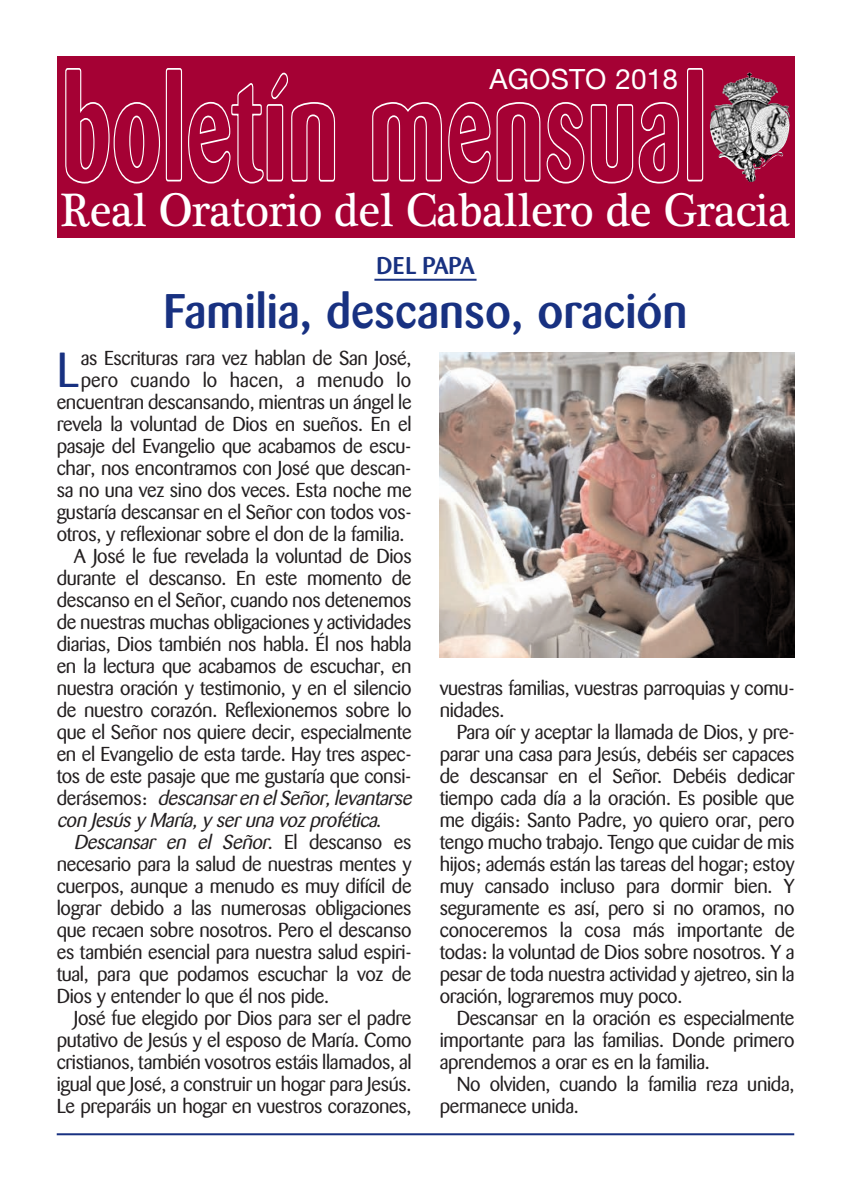
<style>
.page{position:relative;width:851px;height:1191px;background:#fff}
.page>*{position:absolute;margin:0;border:0;box-sizing:border-box;transform-origin:0 0}
.t1{font:48.6px "Barmeno";color:#183181}
.t2{font:48px "Plantagenet Cherokee";letter-spacing:-.015em;color:#fff;scale:.94 1}
.t3{font:500 48px "Barmeno";color:#183181}
.t4{font:28px "Helvetica Neue";letter-spacing:.005em;color:#fff}
.t5{font:500 24px "Barmeno";color:#183181}
.t6{font:20px/22px "Barmeno";letter-spacing:-.015em;color:#231f20}
.t7{font:italic 20px "Barmeno";color:#231f20}
.t8{font:20px "Barmeno";letter-spacing:.005em;color:#231f20}
.s1{font-style:normal}
</style>
<div class="page">
<div style="left:57px;top:57px;width:737px;height:181px;background:#a50134"></div>
<svg style="left:65px;top:68px;width:270px;height:116px"></svg>
<svg style="left:372px;top:101px;width:307px;height:83px"></svg>
<svg style="left:687px;top:68px;width:16px;height:114px"></svg>
<img style="left:709px;top:73px;width:73px;height:109px">
<hr style="left:374px;top:279px;width:102px;height:2px;background:#183181">
<img style="left:439px;top:353px;width:355px;height:305px">
<hr style="left:57px;top:1133px;width:737px;height:2px;background:#183181">
<h3 class="t4" style="left:489px;top:62px;width:190px">AGOSTO 2018</h3>
<h2 class="t2" style="left:60px;top:182px;width:778px">Real Oratorio del Caballero de Gracia</h2>
<p class="t5" style="left:376px;top:255px;width:100px">DEL PAPA</p>
<h2 class="t3" style="left:164px;top:291px;width:525px">Familia, descanso, oración</h2>
<h1 class="t1" style="left:57px;top:350px;width:24px">L</h1>
<p class="t6" style="left:81px;top:348px;width:332px">as Escrituras rara vez hablan de San José,</p>
<p class="t8" style="left:81px;top:371px;width:332px">pero cuando lo hacen, a menudo lo</p>
<p class="t6" style="left:57px;top:392px;width:356px">encuentran descansando, mientras un ángel le</p>
<p class="t6" style="left:57px;top:414px;width:356px">revela la voluntad de Dios en sueños. En el</p>
<p class="t6" style="left:57px;top:436px;width:356px">pasaje del Evangelio que acabamos de escu-</p>
<p class="t6" style="left:57px;top:458px;width:356px">char, nos encontramos con José que descan-</p>
<p class="t6" style="left:57px;top:480px;width:356px">sa no una vez sino dos veces. Esta noche me</p>
<p class="t6" style="left:57px;top:502px;width:356px">gustaría descansar en el Señor con todos vos-</p>
<p class="t6" style="left:57px;top:524px;width:349px">otros, y reflexionar sobre el don de la familia.</p>
<p class="t6" style="left:74px;top:546px;width:339px">A José le fue revelada la voluntad de Dios</p>
<p class="t6" style="left:57px;top:568px;width:356px">durante el descanso. En este momento de</p>
<p class="t6" style="left:57px;top:590px;width:356px">descanso en el Señor, cuando nos detenemos</p>
<p class="t6" style="left:57px;top:612px;width:356px">de nuestras muchas obligaciones y actividades</p>
<p class="t6" style="left:57px;top:634px;width:356px">diarias, Dios también nos habla. Él nos habla</p>
<p class="t6" style="left:57px;top:656px;width:356px">en la lectura que acabamos de escuchar, en</p>
<p class="t6" style="left:57px;top:678px;width:356px">nuestra oración y testimonio, y en el silencio</p>
<p class="t6" style="left:57px;top:700px;width:356px">de nuestro corazón. Reflexionemos sobre lo</p>
<p class="t6" style="left:57px;top:722px;width:356px">que el Señor nos quiere decir, especialmente</p>
<p class="t6" style="left:57px;top:744px;width:356px">en el Evangelio de esta tarde. Hay tres aspec-</p>
<p class="t6" style="left:57px;top:766px;width:356px">tos de este pasaje que me gustaría que consi-</p>
<p class="t7" style="left:57px;top:789px;width:360px"><span class="s1">d e r á s e m o s :</span> descansaren elSeñor,levantarse</p>
<p class="t7" style="left:57px;top:811px;width:326px">con Jesúsy María,y serunavozprofética<span class="s1">.</span></p>
<p class="t7" style="left:74px;top:833px;width:339px">Descansar en el Señor<span class="s1">. E l d e s c a n s o e s</span></p>
<p class="t6" style="left:57px;top:854px;width:356px">necesario para la salud de nuestras mentes y</p>
<p class="t6" style="left:57px;top:876px;width:356px">cuerpos, aunque a menudo es muy difícil de</p>
<p class="t6" style="left:57px;top:898px;width:356px">lograr debido a las numerosas obligaciones</p>
<p class="t6" style="left:57px;top:920px;width:356px">que recaen sobre nosotros. Pero el descanso</p>
<p class="t6" style="left:57px;top:942px;width:356px">es también esencial para nuestra salud espiri-</p>
<p class="t6" style="left:57px;top:964px;width:356px">tual, para que podamos escuchar la voz de</p>
<p class="t6" style="left:57px;top:986px;width:274px">Dios y entender lo que él nos pide.</p>
<p class="t6" style="left:74px;top:1008px;width:339px">José fue elegido por Dios para ser el padre</p>
<p class="t6" style="left:57px;top:1030px;width:356px">putativo de Jesús y el esposo de María. Como</p>
<p class="t6" style="left:57px;top:1052px;width:356px">cristianos, también vosotros estáis llamados, al</p>
<p class="t6" style="left:57px;top:1074px;width:356px">igual que José, a construir un hogar para Jesús.</p>
<p class="t6" style="left:57px;top:1096px;width:356px">Le preparáis un hogar en vuestros corazones,</p>
<p class="t6" style="left:439px;top:678px;width:356px">vuestras familias, vuestras parroquias y comu&shy;nidades.</p>
<p class="t6" style="left:439px;top:722px;width:356px;text-align:justify;text-indent:17px">Para oír y aceptar la llamada de Dios, y pre&shy;parar una casa para Jesús, debéis ser capaces de descansar en el Señor. Debéis dedicar tiempo cada día a la oración. Es posible que me digáis: Santo Padre, yo quiero orar, pero tengo mucho trabajo. Tengo que cuidar de mis hijos; además están las tareas del hogar; estoy muy cansado incluso para dormir bien. Y seguramente es así, pero si no oramos, no conoceremos la cosa más importante de todas: la voluntad de Dios sobre nosotros. Y a pesar de toda nuestra actividad y ajetreo, sin la oración, lograremos muy poco.</p>
<p class="t6" style="left:439px;top:1008px;width:356px;text-align:justify;text-indent:17px">Descansar en la oración es especialmente importante para las familias. Donde primero aprendemos a orar es en la familia.</p>
<p class="t6" style="left:439px;top:1074px;width:356px;text-indent:17px">No olviden, cuando la familia reza unida, permanece unida.</p>
</div>
